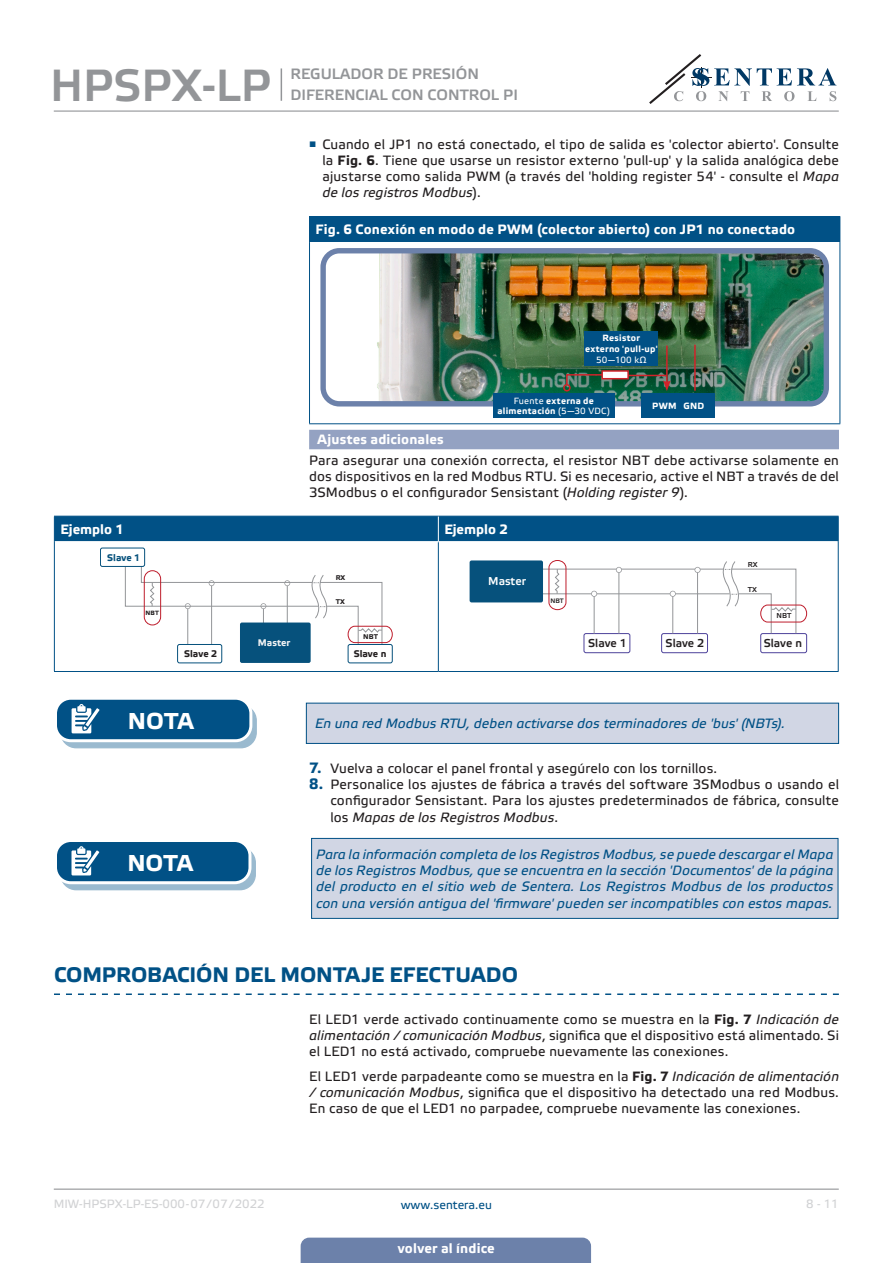
<style>
.page{position:relative;width:893px;height:1263px;background:#fff}
.page>*{position:absolute;margin:0;border:0;box-sizing:border-box;transform-origin:0 0}
.t1{font:45px "Etelka Medium Pro";color:#939598}
.t2{font:700 22.95px "Etelka Text Pro";letter-spacing:-.005em;color:#fff}
.t3{font:700 21px "Etelka Text Pro";color:#015186}
.t4{font:15px/21px "Etelka Medium Pro";color:#939598}
.bullet{font:13.5px/16.2px "Etelka Text Pro";letter-spacing:.015em;color:#231f20;text-align:justify}
.attention{font:italic 13.5px/16.2px "Etelka Text Pro";letter-spacing:.01em;color:#015186;text-align:justify}
.body{font:13.5px/16.2px "Etelka Text Pro";letter-spacing:.015em;color:#231f20;text-align:justify}
.table_text{font:700 13.5px "Etelka Text Pro";letter-spacing:.015em;color:#fff}
.Number-roman{font:700 13.5px "Etelka Text Pro";letter-spacing:.01em;color:#fff}
.head-table{font:700 13.5px "Etelka Text Pro";color:#fff}
.t5{font:12px "Etelka Text Pro";color:#d1d2d4}
.t6{font:12px "Etelka Text Pro";color:#015186}
.t7{font:11.4px "Etelka Medium Pro";color:#231f20}
.t8{font:11.4px "Etelka Medium Pro";color:#fff}
.t9{font:700 9.6px "Etelka Text Pro";color:#231f20}
.t10{font:700 9.6px "Etelka Text Pro";color:#f2f3f4}
.t11{font:700 9.6px "Etelka Text Pro";color:#06517c}
.table_text-2{font:700 9px/10.8px "Etelka Text Pro";letter-spacing:.03em;color:#fff;text-align:center}
.table_text-3{font:9px "Etelka Text Pro";letter-spacing:.03em;color:#fff}
.t12{font:7.2px "Etelka Medium Pro";color:#231f20}
.t13{font:700 6.9px "Etelka Text Pro";color:#231f20}
.t14{font:6.45px "Etelka Medium Pro";color:#231f20}
.t15{font:700 6.15px "Etelka Text Pro";color:#231f20}
.s1{font-weight:700}
.s2{font-style:italic}
.s3{font-weight:400}
.s4{font-weight:700;font-size:15px;color:#015186}
</style>
<div class="page">
<hr style="left:54px;top:111px;width:785px;height:1px;background:#939598">
<hr style="left:54px;top:1188px;width:785px;height:2px;background:#939598">
<svg style="left:649px;top:54px;width:187px;height:50px"></svg>
<div style="left:301px;top:1237px;width:290px;height:26px;background:#6c81aa"></div>
<hr style="left:281px;top:68px;width:1px;height:33px;background:#939598">
<div style="left:309px;top:430px;width:530px;height:19px;background:#94a2c2"></div>
<svg style="left:54px;top:993px;width:785px;height:2px"></svg>
<div style="left:309px;top:217px;width:531px;height:25px;background:#015186"></div>
<hr style="left:309px;top:216px;width:531px;height:1px;background:#015186">
<hr style="left:309px;top:242px;width:1px;height:181px;background:#015186">
<hr style="left:839px;top:242px;width:1px;height:181px;background:#015186">
<hr style="left:309px;top:423px;width:531px;height:1px;background:#015186">
<img style="left:326px;top:254px;width:497px;height:146px">
<div style="left:320px;top:248px;width:509px;height:158px;border:5px solid #6c81aa;border-radius:16px"></div>
<hr style="left:666px;top:345px;width:2px;height:38px;background:#d1232a">
<svg style="left:663px;top:381px;width:8px;height:10px"></svg>
<hr style="left:694px;top:345px;width:2px;height:46px;background:#d1232a">
<div style="left:641px;top:394px;width:74px;height:24px;background:#015186"></div>
<div style="left:493px;top:394px;width:121px;height:24px;background:#015186"></div>
<svg style="left:565px;top:373px;width:42px;height:13px"></svg>
<div style="left:563px;top:384px;width:8px;height:7px;border:2px solid #d1232a;border-radius:50%"></div>
<div style="left:601px;top:370px;width:28px;height:9px;background:#fff;border:2px solid #d1232a"></div>
<hr style="left:628px;top:375px;width:38px;height:1px;background:#d1232a">
<div style="left:584px;top:331px;width:74px;height:35px;background:#015186"></div>
<hr style="left:54px;top:542px;width:1px;height:129px;background:#015186">
<hr style="left:438px;top:542px;width:1px;height:129px;background:#015186">
<hr style="left:838px;top:542px;width:1px;height:129px;background:#015186">
<hr style="left:54px;top:671px;width:384px;height:1px;background:#015186">
<hr style="left:438px;top:671px;width:401px;height:1px;background:#015186">
<svg style="left:54px;top:516px;width:785px;height:26px;background:#0a578a"></svg>
<div style="left:177px;top:644px;width:45px;height:19px;border:1px solid #06517c;border-radius:2px"></div>
<div style="left:348px;top:644px;width:45px;height:19px;border:1px solid #06517c;border-radius:2px"></div>
<div style="left:240px;top:622px;width:71px;height:41px;background:#06517c;border-radius:2px"></div>
<svg style="left:125px;top:552px;width:268px;height:95px"></svg>
<div style="left:100px;top:548px;width:45px;height:18px;background:#fff;border-radius:2px"></div>
<div style="left:100px;top:548px;width:45px;height:19px;border:1px solid #06517c;border-radius:2px"></div>
<div style="left:661px;top:633px;width:47px;height:20px;border:1px solid #4e439b;border-radius:2px"></div>
<hr style="left:529px;top:593px;width:201px;height:1px;background:#939598">
<hr style="left:536px;top:569px;width:188px;height:1px;background:#939598">
<div style="left:584px;top:633px;width:46px;height:20px;border:1px solid #4e439b;border-radius:2px"></div>
<div style="left:760px;top:633px;width:47px;height:20px;border:1px solid #4e439b;border-radius:2px"></div>
<div style="left:470px;top:560px;width:73px;height:42px;background:#06517c;border-radius:2px"></div>
<svg style="left:548px;top:560px;width:259px;height:74px"></svg>
<div style="left:61px;top:705px;width:195px;height:43px;background:linear-gradient(to right,#99b9cf,#9cbbd0);border-radius:15px"></div>
<div style="left:60px;top:705px;width:197px;height:43px;border:1px solid #015186;border-radius:15px"></div>
<div style="left:56px;top:698px;width:195px;height:43px;background:#015186;border-radius:15px"></div>
<div style="left:54px;top:697px;width:198px;height:45px;border:3px solid #fff;border-radius:15px"></div>
<svg style="left:72px;top:704px;width:33px;height:37px"></svg>
<div style="left:306px;top:703px;width:533px;height:40px;background:#d1d6e4"></div>
<div style="left:306px;top:703px;width:533px;height:41px;border:1px solid #015186"></div>
<div style="left:312px;top:838px;width:526px;height:80px;background:#d1d6e4"></div>
<div style="left:311px;top:838px;width:527px;height:81px;border:1px solid #015186"></div>
<svg style="left:61px;top:847px;width:194px;height:43px"></svg>
<div style="left:60px;top:847px;width:196px;height:43px;border:1px solid #015186;border-radius:15px"></div>
<div style="left:56px;top:840px;width:194px;height:43px;background:#015186;border-radius:15px"></div>
<div style="left:54px;top:839px;width:197px;height:45px;border:3px solid #fff;border-radius:15px"></div>
<svg style="left:71px;top:846px;width:34px;height:37px"></svg>
<h1 class="t1" style="left:50px;top:61px;width:222px">HPSPX-LP</h1>
<p class="t4" style="left:290px;top:64px;width:229px">REGULADOR DE PRESIÓN<br>DIFERENCIAL CON CONTROL PI</p>
<p class="bullet" style="left:322px;top:137px;width:518px;text-indent:-13px"><sup>■</sup> Cuando el JP1 no está conectado, el tipo de salida es 'colector abierto'. Consulte la <span class="s1">Fig. 6</span>. Tiene que usarse un resistor externo 'pull-up' y la salida analógica debe ajustarse como salida PWM (a través del 'holding register 54' - consulte el <span class="s2">Mapa de los registros Modbus</span>).</p>
<p class="table_text" style="left:315px;top:221px;width:481px">Fig. 6 Conexión en modo de PWM (colector abierto) con JP1 no conectado</p>
<p class="table_text-2" style="left:585px;top:333px;width:74px">Resistor externo 'pull-up'</p>
<p class="table_text-3" style="left:596px;top:355px;width:52px">50—100 kΩ</p>
<p class="table_text-2" style="left:498px;top:395px;width:114px"><span class="s3">Fuente</span> externa de alimentación <span class="s3">(5—30 VDC)</span></p>
<p class="table_text-2" style="left:652px;top:400px;width:54px">PWM GND</p>
<p class="Number-roman" style="left:318px;top:431px;width:128px">Ajustes adicionales</p>
<p class="body" style="left:309px;top:453px;width:531px">Para asegurar una conexión correcta, el resistor NBT debe activarse solamente en dos dispositivos en la red Modbus RTU. Si es necesario, active el NBT a través de del 3SModbus o el configurador Sensistant (<span class="s2">Holding register 9</span>).</p>
<p class="head-table" style="left:60px;top:521px;width:65px">Ejemplo 1</p>
<p class="head-table" style="left:444px;top:521px;width:65px">Ejemplo 2</p>
<p class="t13" style="left:336px;top:574px;width:11px">RX</p>
<p class="t13" style="left:336px;top:598px;width:11px">ТX</p>
<p class="t13" style="left:363px;top:633px;width:16px">NBT</p>
<p class="t11" style="left:107px;top:553px;width:35px">Slave 1</p>
<p class="t8" style="left:488px;top:574px;width:39px">Master</p>
<p class="t15" style="left:146px;top:609px;width:15px">NBT</p>
<p class="t10" style="left:258px;top:637px;width:34px">Master</p>
<p class="t9" style="left:184px;top:648px;width:35px">Slave 2</p>
<p class="t9" style="left:354px;top:648px;width:34px">Slave n</p>
<p class="t14" style="left:550px;top:597px;width:15px">NBT</p>
<p class="t7" style="left:588px;top:637px;width:40px">Slave 1</p>
<p class="t7" style="left:666px;top:637px;width:40px">Slave 2</p>
<p class="t12" style="left:748px;top:560px;width:11px">RX</p>
<p class="t12" style="left:748px;top:585px;width:11px">ТX</p>
<p class="t12" style="left:776px;top:612px;width:16px">NBT</p>
<p class="t7" style="left:764px;top:637px;width:40px">Slave n</p>
<p class="t2" style="left:128px;top:706px;width:67px">NOTA</p>
<p class="attention" style="left:315px;top:716px;width:471px">En una red Modbus RTU, deben activarse dos terminadores de 'bus' (NBTs).</p>
<p class="bullet" style="left:309px;top:761px;width:410px"><span class="s4">7.</span> Vuelva a colocar el panel frontal y asegúrelo con los tornillos.</p>
<p class="bullet" style="left:330px;top:777px;width:510px;text-indent:-21px"><span class="s4">8.</span> Personalice los ajustes de fábrica a través del software 3SModbus o usando el configurador Sensistant. Para los ajustes predeterminados de fábrica, consulte los <span class="s2">Mapas de los Registros Modbus</span>.</p>
<p class="attention" style="left:316px;top:847px;width:519px">Para la información completa de los Registros Modbus, se puede descargar el Mapa de los Registros Modbus, que se encuentra en la sección 'Documentos' de la página del producto en el sitio web de Sentera. Los Registros Modbus de los productos con una versión antigua del 'firmware' pueden ser incompatibles con estos mapas.</p>
<p class="t2" style="left:127px;top:849px;width:67px">NOTA</p>
<p class="t3" style="left:54px;top:962px;width:465px">COMPROBACIÓN DEL MONTAJE EFECTUADO</p>
<p class="bullet" style="left:309px;top:1012px;width:531px">El LED1 verde activado continuamente como se muestra en la <span class="s1">Fig. 7</span> <span class="s2">Indicación de alimentación / comunicación Modbus</span>, significa que el dispositivo está alimentado. Si el LED1 no está activado, compruebe nuevamente las conexiones.</p>
<p class="bullet" style="left:309px;top:1069px;width:531px">El LED1 verde parpadeante como se muestra en la <span class="s1">Fig. 7</span> <span class="s2">Indicación de alimentación / comunicación Modbus</span>, significa que el dispositivo ha detectado una red Modbus.<br>En caso de que el LED1 no parpadee, compruebe nuevamente las conexiones.</p>
<p class="t5" style="left:54px;top:1197px;width:212px">MIW-HPSPX-LP-ES-000 - 07 / 07 / 2022</p>
<p class="t6" style="left:401px;top:1198px;width:93px">www.sentera.eu</p>
<p class="t5" style="left:806px;top:1197px;width:34px">8 - 11</p>
<p class="table_text" style="left:398px;top:1239px;width:98px">volver al índice</p>
</div>
